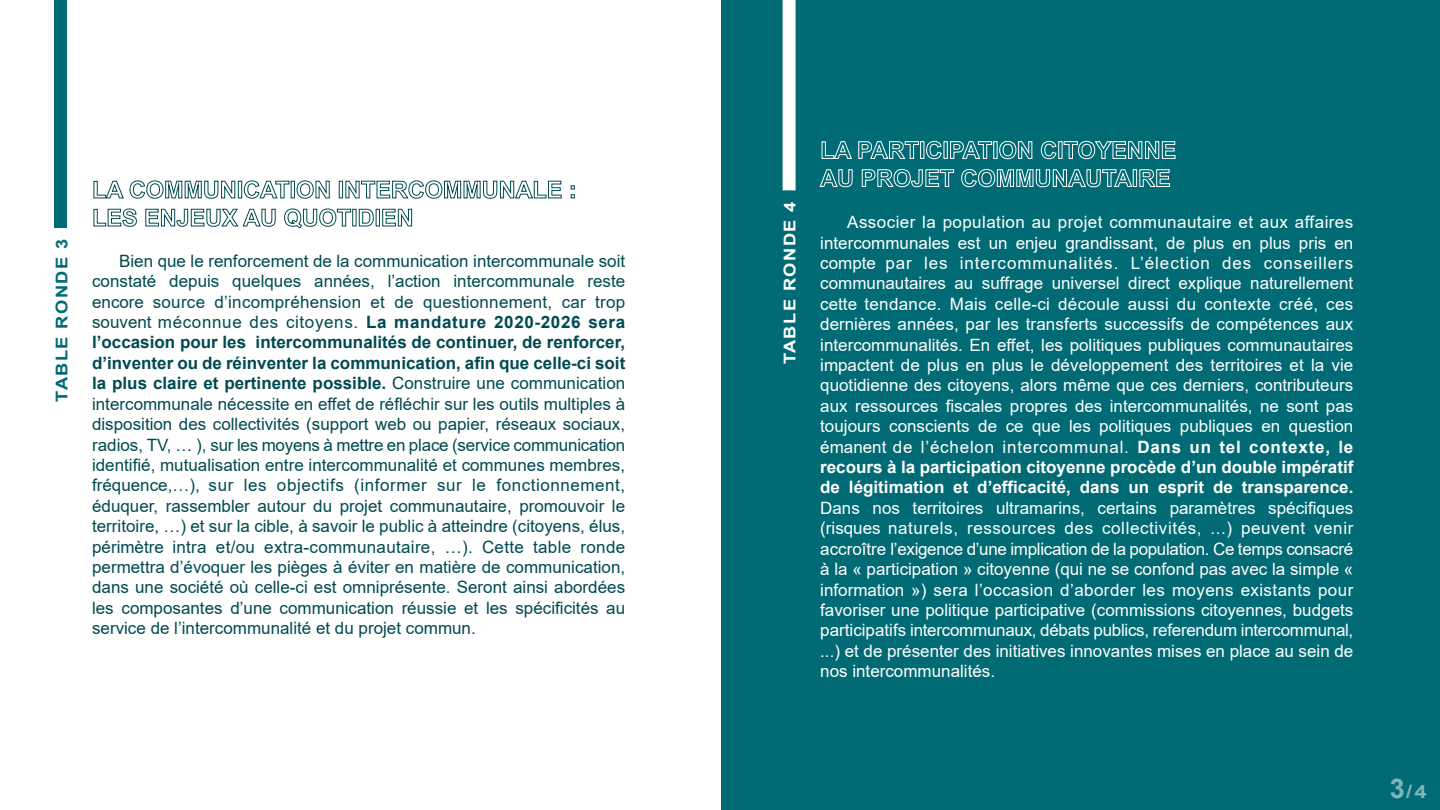
<style>
.page{position:relative;width:1440px;height:810px;background:#006b75}
.page>*{position:absolute;margin:0;border:0;box-sizing:border-box;transform-origin:0 0}
.t1{font:700 18.45px "Arial";color:#fff;scale:1.19 1}
.t2{font:17.02px/20.4px "Arial";color:#fff;text-align:justify}
.t3{font:17.02px/20.4px "Arial";color:#004a51;text-align:justify}
.t4{font:700 16.2px "Arial";letter-spacing:.075em;color:#006b75;scale:1.13 1}
.t5{font:700 16.2px "Arial";letter-spacing:.075em;color:#fff;scale:1.13 1}
.s1{font-weight:700}
.s2{font-size:27.08px}
</style>
<div class="page">
<div style="left:0;top:0;width:721px;height:810px;background:#fff"></div>
<svg style="left:93px;top:180px;width:143px;height:19px"></svg>
<div style="left:238px;top:181px;width:4px;height:17px;border:1px solid #004a51"></div>
<svg style="left:244px;top:180px;width:46px;height:19px"></svg>
<div style="left:291px;top:181px;width:4px;height:17px;border:1px solid #004a51"></div>
<svg style="left:296px;top:180px;width:34px;height:19px"></svg>
<div style="left:339px;top:181px;width:4px;height:17px;border:1px solid #004a51"></div>
<svg style="left:345px;top:180px;width:217px;height:19px"></svg>
<svg style="left:570px;top:185px;width:5px;height:14px"></svg>
<svg style="left:93px;top:208px;width:44px;height:19px"></svg>
<svg style="left:145px;top:208px;width:131px;height:19px"></svg>
<svg style="left:284px;top:208px;width:67px;height:21px"></svg>
<div style="left:352px;top:209px;width:4px;height:17px;border:1px solid #004a51"></div>
<svg style="left:359px;top:208px;width:15px;height:19px"></svg>
<div style="left:376px;top:209px;width:4px;height:17px;border:1px solid #004a51"></div>
<svg style="left:382px;top:209px;width:30px;height:18px"></svg>
<div style="left:54px;top:0;width:13px;height:228px;background:#006b75"></div>
<svg style="left:821px;top:141px;width:31px;height:18px"></svg>
<svg style="left:858px;top:141px;width:61px;height:18px"></svg>
<div style="left:920px;top:141px;width:4px;height:18px;border:1px solid #fff"></div>
<svg style="left:926px;top:141px;width:16px;height:18px"></svg>
<div style="left:944px;top:141px;width:4px;height:18px;border:1px solid #fff"></div>
<svg style="left:950px;top:141px;width:42px;height:18px"></svg>
<svg style="left:999px;top:141px;width:34px;height:18px"></svg>
<svg style="left:1041px;top:141px;width:16px;height:18px"></svg>
<div style="left:1058px;top:141px;width:4px;height:18px;border:1px solid #fff"></div>
<svg style="left:1063px;top:141px;width:113px;height:18px"></svg>
<svg style="left:819px;top:169px;width:34px;height:19px"></svg>
<svg style="left:861px;top:169px;width:93px;height:19px"></svg>
<svg style="left:961px;top:169px;width:172px;height:19px"></svg>
<div style="left:1133px;top:169px;width:4px;height:18px;border:1px solid #fff"></div>
<svg style="left:1139px;top:169px;width:31px;height:18px"></svg>
<div style="left:783px;top:0;width:13px;height:190px;background:#fff"></div>
<p class="t4" style="left:50px;top:402px;width:145px;rotate:-90deg">TABLE RONDE 3</p>
<p class="t3" style="left:92px;top:251px;width:535px;text-indent:27px">Bien que le renforcement de la communication intercommunale soit constaté depuis quelques années, l’action intercommunale reste encore source d’incompréhension et de questionnement, car trop souvent méconnue des citoyens. <span class="s1">La mandature 2020-2026 sera l’occasion pour les intercommunalités de continuer, de renforcer, d’inventer ou de réinventer la communication, afin que celle-ci soit la plus claire et pertinente possible.</span> Construire une communication intercommunale nécessite en effet de réfléchir sur les outils multiples à disposition des collectivités (support web ou papier, réseaux sociaux, radios, TV, … ), sur les moyens à mettre en place (service communication identifié, mutualisation entre intercommunalité et communes membres, fréquence,…), sur les objectifs (informer sur le fonctionnement, éduquer, rassembler autour du projet communautaire, promouvoir le territoire, …) et sur la cible, à savoir le public à atteindre (citoyens, élus, périmètre intra et/ou extra-communautaire, …). Cette table ronde permettra d’évoquer les pièges à éviter en matière de communication, dans une société où celle-ci est omniprésente. Seront ainsi abordées les composantes d’une communication réussie et les spécificités au service de l’intercommunalité et du projet commun.</p>
<p class="t5" style="left:778px;top:364px;width:145px;rotate:-90deg">TABLE RONDE 4</p>
<p class="t2" style="left:820px;top:212px;width:535px;text-indent:27px">Associer la population au projet communautaire et aux affaires intercommunales est un enjeu grandissant, de plus en plus pris en compte par les intercommunalités. L’élection des conseillers communautaires au suffrage universel direct explique naturellement cette tendance. Mais celle-ci découle aussi du contexte créé, ces dernières années, par les transferts successifs de compétences aux intercommunalités. En effet, les politiques publiques communautaires impactent de plus en plus le développement des territoires et la vie quotidienne des citoyens, alors même que ces derniers, contributeurs aux ressources fiscales propres des intercommunalités, ne sont pas toujours conscients de ce que les politiques publiques en question émanent de l’échelon intercommunal. <span class="s1">Dans un tel contexte, le recours à la participation citoyenne procède d’un double impératif de légitimation et d’efficacité, dans un esprit de transparence.</span></p>
<p class="t2" style="left:820px;top:498px;width:535px">Dans nos territoires ultramarins, certains paramètres spécifiques (risques naturels, ressources des collectivités, ...) peuvent venir accroître l’exigence d’une implication de la population. Ce temps consacré à la « participation » citoyenne (qui ne se confond pas avec la simple « information ») sera l’occasion d’aborder les moyens existants pour favoriser une politique participative (commissions citoyennes, budgets participatifs intercommunaux, débats publics, referendum intercommunal, ...) et de présenter des initiatives innovantes mises en place au sein de nos intercommunalités.</p>
<p class="t1" style="left:1390px;top:778px;width:33px"><span class="s2">3</span>/4</p>
</div>
